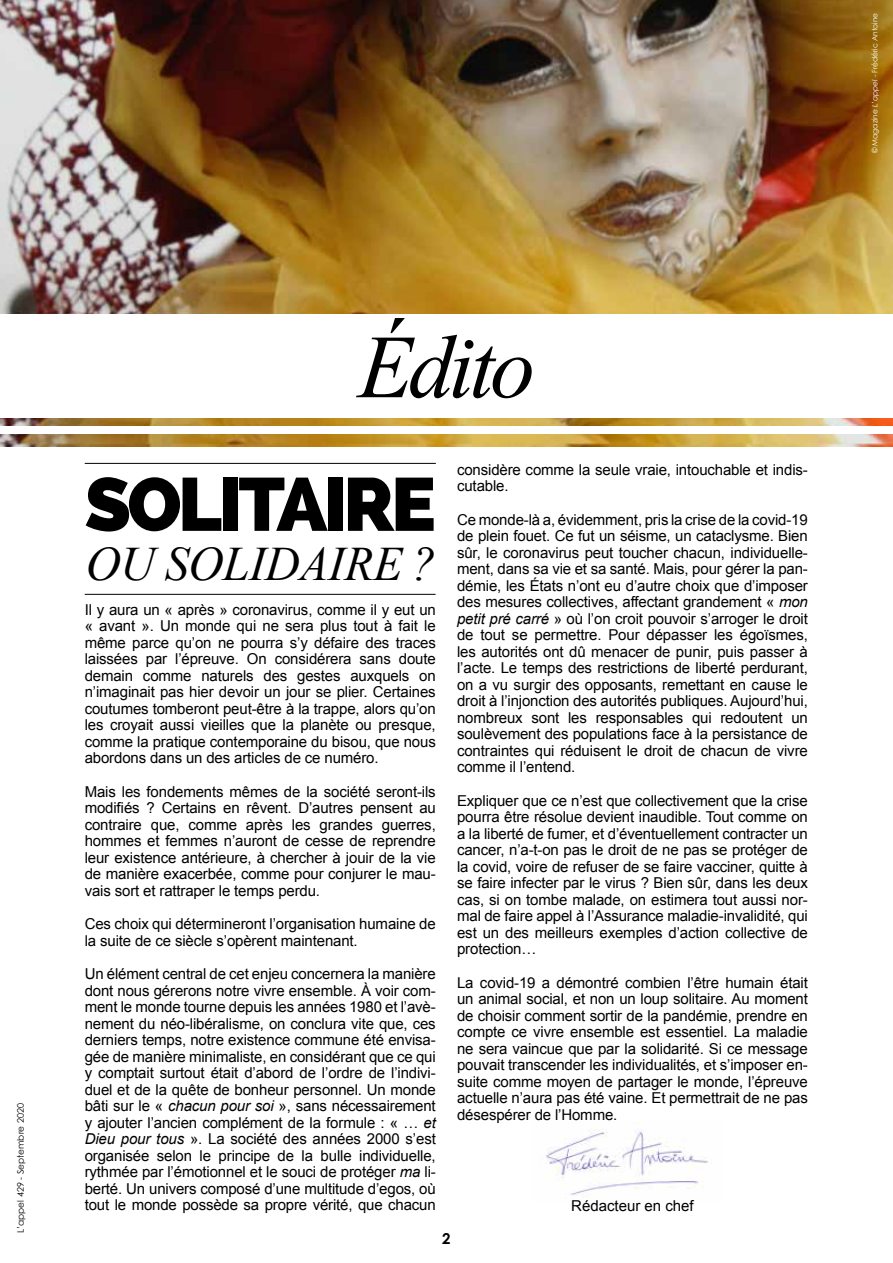
<style>
.page{position:relative;width:893px;height:1263px;background:#fff}
.page>*{position:absolute;margin:0;border:0;box-sizing:border-box;transform-origin:0 0}
.t1{font:italic 90px "Times New Roman";letter-spacing:-.05em;color:#000}
.t2{font:800 75px "Raleway";letter-spacing:-.05em;color:#000}
.t3{font:italic 48px "Times New Roman";letter-spacing:-.005em;color:#000}
.t4{font:15px/16.5px "Arial";letter-spacing:-.01em;color:#000;text-align:justify}
.t5{font:700 15px "Century Gothic";color:#000}
.t6{font:9px "Century Gothic";color:#000}
.t7{font:7.5px "Century Gothic";color:#fff}
.s1{font-style:italic}
</style>
<div class="page">
<img style="left:0;top:418px;width:893px;height:28px">
<img style="left:0;top:0;width:893px;height:314px">
<div style="left:0;top:426px;width:893px;height:7px;background:#fff"></div>
<hr style="left:85px;top:594px;width:351px;height:1px;background:#000">
<hr style="left:85px;top:463px;width:351px;height:1px;background:#000">
<img style="left:546px;top:1122px;width:162px;height:74px">
<p class="t7" style="left:870px;top:153px;width:142px;rotate:-90deg">© Magazine <span class="s1">L’appel</span> - Frédéric Antoine</p>
<p class="t6" style="left:15px;top:1233px;width:131px;rotate:-90deg">L’appel 429 - Septembre 2020</p>
<h1 class="t1" style="left:358px;top:317px;width:179px">Édito</h1>
<h2 class="t2" style="left:85px;top:461px;width:353px">SOLITAIRE</h2>
<h3 class="t3" style="left:86px;top:538px;width:352px">OU SOLIDAIRE ?</h3>
<p class="t4" style="left:85px;top:601px;width:353px">Il y aura un « après » coronavirus, comme il y eut un « avant ». Un monde qui ne sera plus tout à fait le même parce qu’on ne pourra s’y défaire des traces laissées par l’épreuve. On considérera sans doute demain comme naturels des gestes auxquels on n’imaginait pas hier devoir un jour se plier. Certaines coutumes tomberont peut-être à la trappe, alors qu’on les croyait aussi vieilles que la planète ou presque, comme la pratique contemporaine du bisou, que nous abordons dans un des articles de ce numéro.</p>
<p class="t4" style="left:85px;top:783px;width:353px">Mais les fondements mêmes de la société seront-ils modifiés ? Certains en rêvent. D’autres pensent au contraire que, comme après les grandes guerres, hommes et femmes n’auront de cesse de reprendre leur existence antérieure, à chercher à jouir de la vie de manière exacerbée, comme pour conjurer le mau&shy;vais sort et rattraper le temps perdu.</p>
<p class="t4" style="left:85px;top:916px;width:353px">Ces choix qui détermineront l’organisation humaine de la suite de ce siècle s’opèrent maintenant.</p>
<p class="t4" style="left:85px;top:966px;width:353px">Un élément central de cet enjeu concernera la manière dont nous gérerons notre vivre ensemble. À voir com&shy;ment le monde tourne depuis les années 1980 et l’avè&shy;nement du néo-libéralisme, on conclura vite que, ces derniers temps, notre existence commune été envisa&shy;gée de manière minimaliste, en considérant que ce qui y comptait surtout était d’abord de l’ordre de l’indivi&shy;duel et de la quête de bonheur personnel. Un monde bâti sur le « <span class="s1">chacun pour soi</span> », sans nécessairement y ajouter l’ancien complément de la formule : « … <span class="s1">et Dieu pour tous</span> ». La société des années 2000 s’est organisée selon le principe de la bulle individuelle, rythmée par l’émotionnel et le souci de protéger <span class="s1">ma</span> li&shy;berté. Un univers composé d’une multitude d’egos, où tout le monde possède sa propre vérité, que chacun</p>
<p class="t4" style="left:457px;top:461px;width:352px">considère comme la seule vraie, intouchable et indis&shy;cutable.</p>
<p class="t4" style="left:457px;top:511px;width:352px">Ce monde-là a, évidemment, pris la crise de la covid-19 de plein fouet. Ce fut un séisme, un cataclysme. Bien sûr, le coronavirus peut toucher chacun, individuelle&shy;ment, dans sa vie et sa santé. Mais, pour gérer la pan&shy;démie, les États n’ont eu d’autre choix que d’imposer des mesures collectives, affectant grandement « <span class="s1">mon petit pré carré</span> » où l’on croit pouvoir s’arroger le droit de tout se permettre. Pour dépasser les égoïsmes, les autorités ont dû menacer de punir, puis passer à l’acte. Le temps des restrictions de liberté perdurant, on a vu surgir des opposants, remettant en cause le droit à l’injonction des autorités publiques. Aujourd’hui, nombreux sont les responsables qui redoutent un soulèvement des populations face à la persistance de contraintes qui réduisent le droit de chacun de vivre comme il l’entend.</p>
<p class="t4" style="left:457px;top:792px;width:352px">Expliquer que ce n’est que collectivement que la crise pourra être résolue devient inaudible. Tout comme on a la liberté de fumer, et d’éventuellement contracter un cancer, n’a-t-on pas le droit de ne pas se protéger de la covid, voire de refuser de se faire vacciner, quitte à se faire infecter par le virus ? Bien sûr, dans les deux cas, si on tombe malade, on estimera tout aussi nor&shy;mal de faire appel à l’Assurance maladie-invalidité, qui est un des meilleurs exemples d’action collective de protection…</p>
<p class="t4" style="left:457px;top:974px;width:352px">La covid-19 a démontré combien l’être humain était un animal social, et non un loup solitaire. Au moment de choisir comment sortir de la pandémie, prendre en compte ce vivre ensemble est essentiel. La maladie ne sera vaincue que par la solidarité. Si ce message pouvait transcender les individualités, et s’imposer en&shy;suite comme moyen de partager le monde, l’épreuve actuelle n’aura pas été vaine. Et permettrait de ne pas désespérer de l’Homme.</p>
<p class="t4" style="left:571px;top:1198px;width:124px">Rédacteur en chef</p>
<p class="t5" style="left:442px;top:1229px;width:10px">2</p>
</div>
